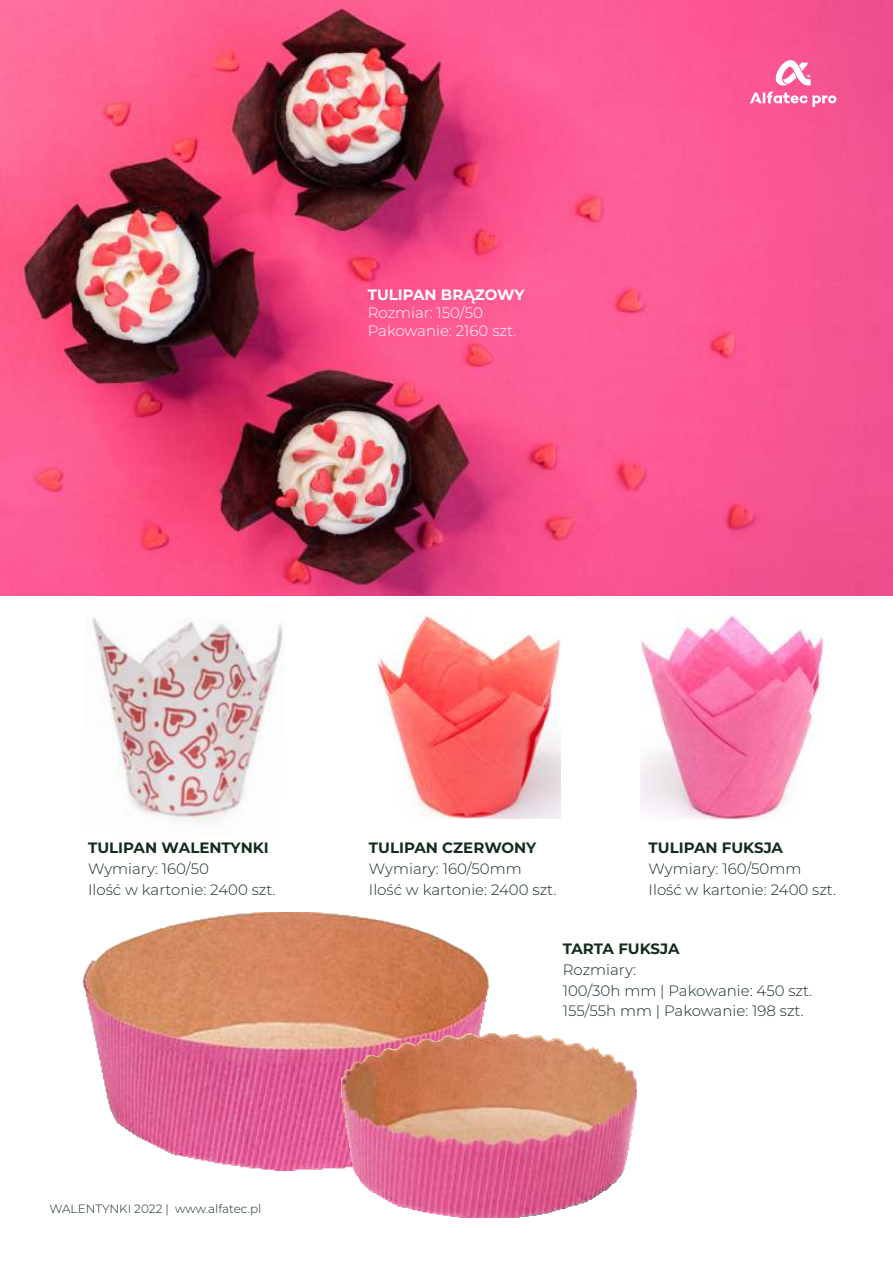
<style>
.page{position:relative;width:893px;height:1263px;background:#fff}
.page>*{position:absolute;margin:0;border:0;box-sizing:border-box;transform-origin:0 0}
.t1{font:300 15px/20.7px "Montserrat";color:#132d1c}
.t2{font:700 15px "Montserrat";color:#132d1c}
.t3{font:300 15px/18px "Montserrat";color:#fff}
.t4{font:700 15px "Montserrat";color:#fff}
.t5{font:300 12px "Montserrat";color:#132d1c}
</style>
<div class="page">
<img style="left:0;top:0;width:893px;height:596px">
<svg style="left:750px;top:60px;width:86px;height:47px"></svg>
<img style="left:377px;top:616px;width:183px;height:202px">
<img style="left:641px;top:615px;width:182px;height:204px">
<img style="left:92px;top:617px;width:191px;height:205px">
<img style="left:82px;top:912px;width:407px;height:258px">
<img style="left:341px;top:1033px;width:296px;height:184px">
<p class="t4" style="left:368px;top:286px;width:158px">TULIPAN BRĄZOWY</p>
<p class="t3" style="left:368px;top:304px;width:150px">Rozmiar: 150/50<br>Pakowanie: 2160 szt.</p>
<p class="t2" style="left:88px;top:839px;width:182px">TULIPAN WALENTYNKI</p>
<p class="t1" style="left:88px;top:858px;width:189px">Wymiary: 160/50<br>Ilość w kartonie: 2400 szt.</p>
<p class="t5" style="left:49px;top:1202px;width:213px">WALENTYNKI 2022 | www.alfatec.pl</p>
<p class="t2" style="left:369px;top:839px;width:169px">TULIPAN CZERWONY</p>
<p class="t1" style="left:369px;top:858px;width:189px">Wymiary: 160/50mm<br>Ilość w kartonie: 2400 szt.</p>
<p class="t2" style="left:649px;top:839px;width:136px">TULIPAN FUKSJA</p>
<p class="t1" style="left:649px;top:858px;width:189px">Wymiary: 160/50mm<br>Ilość w kartonie: 2400 szt.</p>
<p class="t2" style="left:563px;top:940px;width:118px">TARTA FUKSJA</p>
<p class="t1" style="left:563px;top:959px;width:251px">Rozmiary:<br>100/30h mm | Pakowanie: 450 szt.<br>155/55h mm | Pakowanie: 198 szt.</p>
</div>
